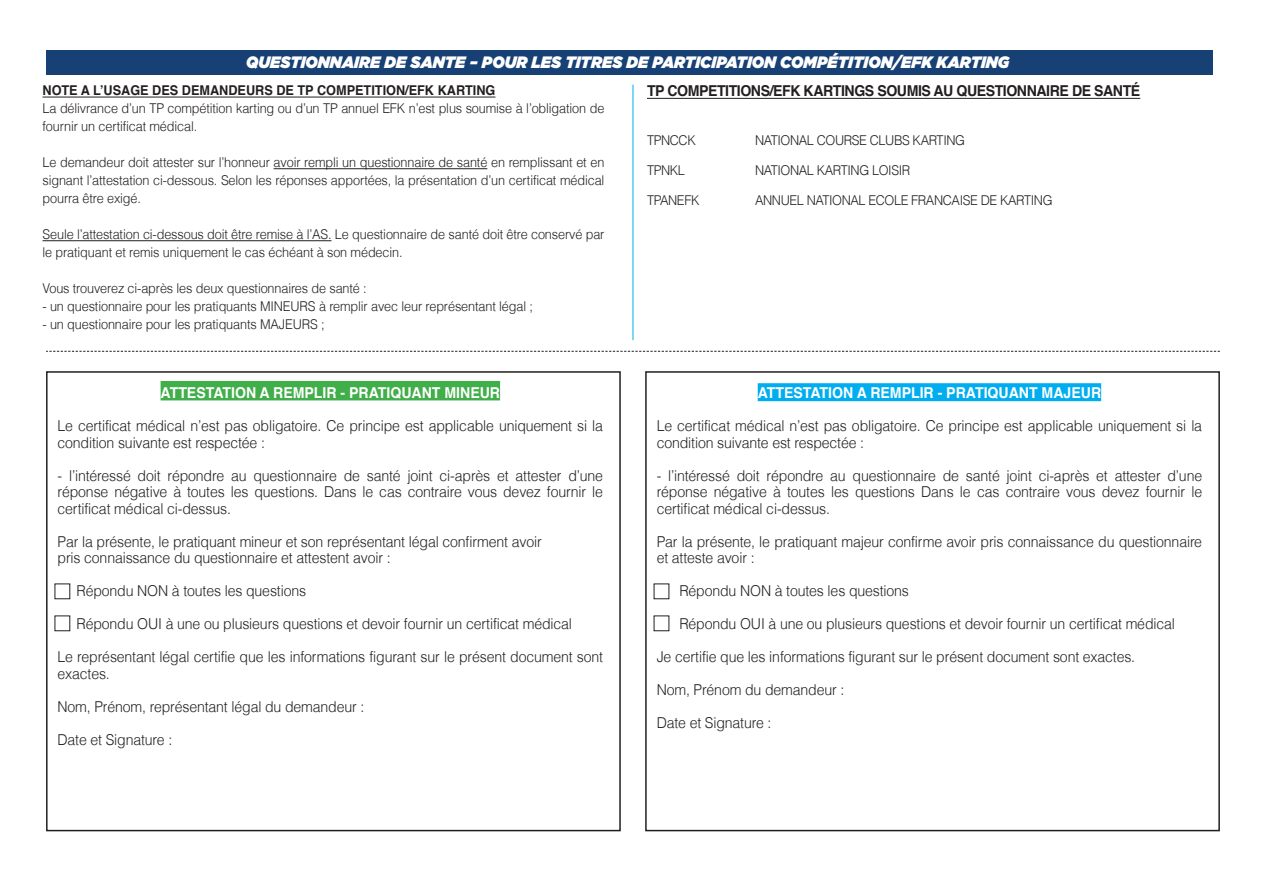
<style>
.page{position:relative;width:1263px;height:893px;background:#fff}
.page>*{position:absolute;margin:0;border:0;box-sizing:border-box;transform-origin:0 0}
.t1{font:italic 900 16.5px "Gotham";color:#fff;scale:.94 1}
.t2{font:300 15px/16.5px "Helvetica";letter-spacing:-.01em;color:#231f20;scale:.94 1}
.t3{font:700 15px "Helvetica";color:#fff;scale:.94 1}
.t4{font:700 15px "Helvetica";letter-spacing:-.03em;color:#231f20;scale:.94 1}
.t5{font:300 13.5px/18px "Helvetica";letter-spacing:-.01em;color:#231f20;scale:.94 1}
.t6{font:300 13.5px "Helvetica";letter-spacing:-.03em;color:#231f20;scale:.94 1}
.t7{font:700 13.5px "Helvetica";color:#231f20;scale:.94 1}
</style>
<div class="page">
<hr style="left:43px;top:97px;width:452px;height:1px;background:#231f20">
<hr style="left:274px;top:168px;width:213px;height:1px;background:#231f20">
<hr style="left:43px;top:240px;width:288px;height:1px;background:#231f20">
<hr style="left:647px;top:98px;width:493px;height:1px;background:#231f20">
<div style="left:46px;top:371px;width:575px;height:460px;border:2px solid #231f20"></div>
<div style="left:645px;top:371px;width:575px;height:460px;border:2px solid #231f20"></div>
<div style="left:46px;top:50px;width:1166px;height:25px;background:#174075"></div>
<svg style="left:46px;top:351px;width:1174px;height:1px"></svg>
<div style="left:161px;top:381px;width:339px;height:19px;background:#40ae49"></div>
<div style="left:758px;top:383px;width:343px;height:18px;background:#00aeef"></div>
<div style="left:55px;top:615px;width:15px;height:16px;border:1px solid #231f20"></div>
<div style="left:654px;top:615px;width:15px;height:16px;border:1px solid #231f20"></div>
<hr style="left:633px;top:85px;width:1px;height:255px;background:#00aeef">
<p class="t1" style="left:246px;top:52px;width:814px">QUESTIONNAIRE DE SANTE – POUR LES TITRES DE PARTICIPATION COMPÉTITION/EFK KARTING</p>
<p class="t7" style="left:43px;top:80px;width:483px">NOTE A L’USAGE DES DEMANDEURS DE TP COMPETITION/EFK KARTING</p>
<p class="t5" style="left:43px;top:99px;width:599px">La délivrance d’un TP compétition karting ou d’un TP annuel EFK n’est plus soumise à l’obligation de fournir un certificat médical.</p>
<p class="t5" style="left:43px;top:153px;width:599px;text-align:justify">Le demandeur doit attester sur l’honneur avoir rempli un questionnaire de santé en remplissant et en signant l’attestation ci-dessous. Selon les réponses apportées, la présentation d’un certificat médical pourra être exigé.</p>
<p class="t5" style="left:43px;top:225px;width:599px">Seule l’attestation ci-dessous doit être remise à l’AS. Le questionnaire de santé doit être conservé par le pratiquant et remis uniquement le cas échéant à son médecin.</p>
<p class="t5" style="left:43px;top:279px;width:346px">Vous trouverez ci-après les deux questionnaires de santé :</p>
<p class="t5" style="left:43px;top:297px;width:523px">- un questionnaire pour les pratiquants MINEURS à remplir avec leur représentant légal ;</p>
<p class="t5" style="left:43px;top:315px;width:302px">- un questionnaire pour les pratiquants MAJEURS ;</p>
<p class="t3" style="left:161px;top:381px;width:363px">ATTESTATION A REMPLIR - PRATIQUANT MINEUR</p>
<p class="t2" style="left:58px;top:417px;width:582px">Le certificat médical n’est pas obligatoire. Ce principe est applicable uniquement si la condition suivante est respectée :</p>
<p class="t2" style="left:58px;top:467px;width:582px;text-align:justify">- l’intéressé doit répondre au questionnaire de santé joint ci-après et attester d’une réponse négative à toutes les questions. Dans le cas contraire vous devez fournir le certificat médical ci-dessus.</p>
<p class="t2" style="left:58px;top:533px;width:517px">Par la présente, le pratiquant mineur et son représentant légal confirment avoir pris connaissance du questionnaire et attestent avoir :</p>
<p class="t2" style="left:76px;top:582px;width:246px">Répondu NON à toutes les questions</p>
<p class="t2" style="left:76px;top:615px;width:529px">Répondu OUI à une ou plusieurs questions et devoir fournir un certificat médical</p>
<p class="t2" style="left:58px;top:648px;width:582px">Le représentant légal certifie que les informations figurant sur le présent document sont exactes.</p>
<p class="t2" style="left:58px;top:698px;width:328px">Nom, Prénom, représentant légal du demandeur :</p>
<p class="t2" style="left:58px;top:731px;width:124px">Date et Signature :</p>
<p class="t4" style="left:647px;top:79px;width:526px">TP COMPETITIONS/EFK KARTINGS SOUMIS AU QUESTIONNAIRE DE SANTÉ</p>
<p class="t5" style="left:647px;top:131px;width:53px">TPNCCK</p>
<p class="t6" style="left:755px;top:131px;width:225px">NATIONAL COURSE CLUBS KARTING</p>
<p class="t5" style="left:647px;top:161px;width:42px">TPNKL</p>
<p class="t6" style="left:755px;top:161px;width:167px">NATIONAL KARTING LOISIR</p>
<p class="t6" style="left:647px;top:191px;width:57px">TPANEFK</p>
<p class="t6" style="left:755px;top:191px;width:318px">ANNUEL NATIONAL ECOLE FRANCAISE DE KARTING</p>
<p class="t3" style="left:758px;top:381px;width:367px">ATTESTATION A REMPLIR - PRATIQUANT MAJEUR</p>
<p class="t2" style="left:657px;top:417px;width:582px">Le certificat médical n’est pas obligatoire. Ce principe est applicable uniquement si la condition suivante est respectée :</p>
<p class="t2" style="left:657px;top:467px;width:582px;text-align:justify">- l’intéressé doit répondre au questionnaire de santé joint ci-après et attester d’une réponse négative à toutes les questions Dans le cas contraire vous devez fournir le certificat médical ci-dessus.</p>
<p class="t2" style="left:657px;top:533px;width:582px">Par la présente, le pratiquant majeur confirme avoir pris connaissance du questionnaire et atteste avoir :</p>
<p class="t2" style="left:679px;top:582px;width:246px">Répondu NON à toutes les questions</p>
<p class="t2" style="left:679px;top:615px;width:529px">Répondu OUI à une ou plusieurs questions et devoir fournir un certificat médical</p>
<p class="t2" style="left:657px;top:648px;width:511px">Je certifie que les informations figurant sur le présent document sont exactes.</p>
<p class="t2" style="left:657px;top:681px;width:201px">Nom, Prénom du demandeur :</p>
<p class="t2" style="left:657px;top:714px;width:124px">Date et Signature :</p>
</div>
